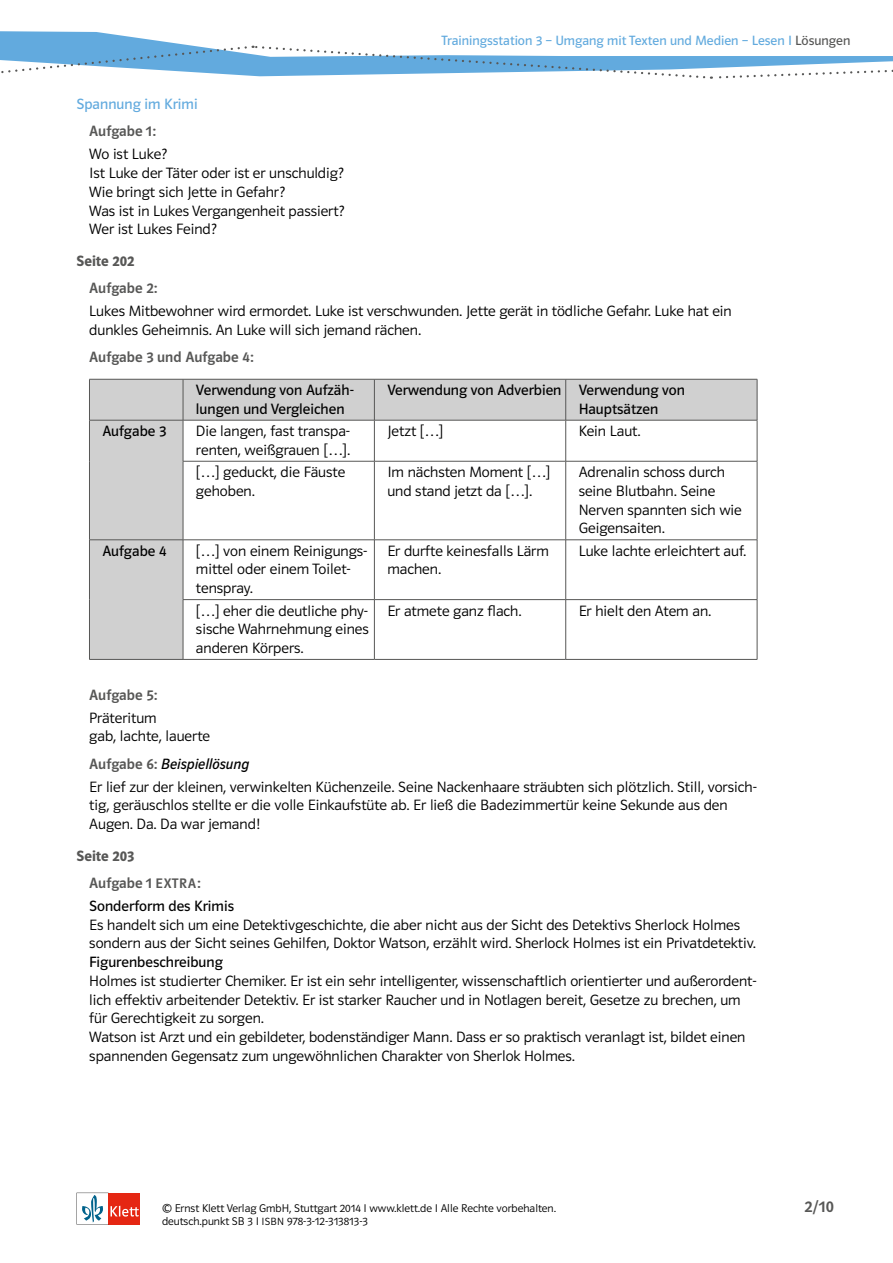
<style>
.page{position:relative;width:893px;height:1263px;background:#fff}
.page>*{position:absolute;margin:0;border:0;box-sizing:border-box;transform-origin:0 0}
.t1{font:16.5px "Polo ST11 K Krftg";color:#575756}
.Lösung_Text_leicht{font:15px/18.8px "Polo ST11 K Leicht";color:#000}
.Lösung_Text{font:15px/18.8px "Polo ST11 K Buch";color:#000}
.Aufgabe{font:15px "Polo ST11 K Krftg";color:#575756}
.Aufgabe-2{font:15px "Polo ST11 K Buch Kursiv";color:#000}
.Ü4_Seitenzahl{font:15px "Polo ST11 K Hfett";color:#575756}
.Ü3_Unterkapitel{font:15px "Polo ST11 K Buch";color:#62aade}
.t2{font:13.5px "Polo ST11 K Buch";color:#62aade}
.t3{font:11.25px/12.8px "Polo ST11 K Leicht";color:#000}
.s1{color:#575756}
.s2{font-family:"Polo ST11 K Krftg";color:#575756}
.s3{font-size:13.8px}
.s4{font-family:"Polo ST11 K Buch"}
.s5{font-size:10.5px}
</style>
<div class="page">
<svg style="left:90px;top:380px;width:667px;height:279px"></svg>
<hr style="left:183px;top:379px;width:1px;height:41px;background:#575756">
<hr style="left:374px;top:379px;width:1px;height:41px;background:#575756">
<hr style="left:565px;top:379px;width:1px;height:41px;background:#575756">
<hr style="left:374px;top:420px;width:1px;height:41px;background:#575756">
<hr style="left:565px;top:420px;width:1px;height:41px;background:#575756">
<hr style="left:183px;top:461px;width:191px;height:1px;background:#575756">
<hr style="left:374px;top:461px;width:192px;height:1px;background:#575756">
<hr style="left:374px;top:461px;width:1px;height:79px;background:#575756">
<hr style="left:566px;top:461px;width:191px;height:1px;background:#575756">
<hr style="left:565px;top:461px;width:1px;height:79px;background:#575756">
<hr style="left:183px;top:539px;width:191px;height:1px;background:#575756">
<hr style="left:374px;top:539px;width:192px;height:1px;background:#575756">
<hr style="left:374px;top:540px;width:1px;height:59px;background:#575756">
<hr style="left:566px;top:539px;width:191px;height:1px;background:#575756">
<hr style="left:565px;top:540px;width:1px;height:59px;background:#575756">
<hr style="left:183px;top:599px;width:191px;height:1px;background:#575756">
<hr style="left:374px;top:599px;width:192px;height:1px;background:#575756">
<hr style="left:374px;top:600px;width:1px;height:59px;background:#575756">
<hr style="left:566px;top:599px;width:191px;height:1px;background:#575756">
<hr style="left:565px;top:600px;width:1px;height:59px;background:#575756">
<hr style="left:757px;top:420px;width:1px;height:41px;background:#575756">
<hr style="left:757px;top:461px;width:1px;height:79px;background:#575756">
<hr style="left:757px;top:540px;width:1px;height:59px;background:#575756">
<hr style="left:757px;top:600px;width:1px;height:59px;background:#575756">
<hr style="left:183px;top:659px;width:191px;height:1px;background:#575756">
<hr style="left:374px;top:659px;width:192px;height:1px;background:#575756">
<hr style="left:566px;top:659px;width:191px;height:1px;background:#575756">
<hr style="left:89px;top:379px;width:94px;height:1px;background:#575756">
<hr style="left:89px;top:379px;width:1px;height:41px;background:#575756">
<hr style="left:183px;top:379px;width:191px;height:1px;background:#575756">
<hr style="left:374px;top:379px;width:192px;height:1px;background:#575756">
<hr style="left:566px;top:379px;width:191px;height:1px;background:#575756">
<hr style="left:757px;top:379px;width:1px;height:41px;background:#575756">
<hr style="left:183px;top:420px;width:191px;height:1px;background:#575756">
<hr style="left:374px;top:420px;width:192px;height:1px;background:#575756">
<hr style="left:566px;top:420px;width:191px;height:1px;background:#575756">
<hr style="left:89px;top:420px;width:94px;height:1px;background:#575756">
<hr style="left:89px;top:420px;width:1px;height:41px;background:#575756">
<hr style="left:183px;top:420px;width:1px;height:41px;background:#575756">
<hr style="left:89px;top:461px;width:1px;height:79px;background:#575756">
<hr style="left:183px;top:461px;width:1px;height:79px;background:#575756">
<hr style="left:89px;top:539px;width:94px;height:1px;background:#575756">
<hr style="left:89px;top:540px;width:1px;height:60px;background:#575756">
<hr style="left:183px;top:540px;width:1px;height:59px;background:#575756">
<hr style="left:89px;top:600px;width:1px;height:59px;background:#575756">
<hr style="left:183px;top:600px;width:1px;height:59px;background:#575756">
<hr style="left:89px;top:659px;width:94px;height:1px;background:#575756">
<svg style="left:77px;top:1193px;width:63px;height:31px"></svg>
<svg style="left:0;top:31px;width:893px;height:48px"></svg>
<p class="t2" style="left:442px;top:33px;width:410px">Trainingsstation 3 – Umgang mit Texten und Medien – Lesen I <span class="s1">Lösungen</span></p>
<p class="Ü3_Unterkapitel" style="left:77px;top:96px;width:123px">Spannung im Krimi</p>
<p class="Aufgabe" style="left:89px;top:123px;width:68px">Aufgabe 1:</p>
<p class="Lösung_Text_leicht" style="left:89px;top:145px;width:79px">Wo ist Luke?</p>
<p class="Lösung_Text_leicht" style="left:89px;top:164px;width:256px">Ist Luke der Täter oder ist er unschuldig?</p>
<p class="Lösung_Text_leicht" style="left:89px;top:182px;width:197px">Wie bringt sich Jette in Gefahr?</p>
<p class="Lösung_Text_leicht" style="left:89px;top:201px;width:257px">Was ist in Lukes Vergangenheit passiert?</p>
<p class="Lösung_Text_leicht" style="left:89px;top:220px;width:129px">Wer ist Lukes Feind?</p>
<p class="Ü4_Seitenzahl" style="left:77px;top:252px;width:59px">Seite 202</p>
<p class="Aufgabe" style="left:89px;top:280px;width:70px">Aufgabe 2:</p>
<p class="Lösung_Text_leicht" style="left:89px;top:302px;width:644px">Lukes Mitbewohner wird ermordet. Luke ist verschwunden. Jette gerät in tödliche Gefahr. Luke hat ein dunkles Geheimnis. An Luke will sich jemand rächen.</p>
<p class="Aufgabe" style="left:89px;top:349px;width:166px">Aufgabe 3 und Aufgabe 4:</p>
<p class="Lösung_Text" style="left:196px;top:381px;width:159px">Verwendung von Aufzäh&shy;lungen und Vergleichen</p>
<p class="Lösung_Text" style="left:387px;top:381px;width:176px">Verwendung von Adverbien</p>
<p class="Lösung_Text" style="left:579px;top:381px;width:108px">Verwendung von<br>Hauptsätzen</p>
<p class="Lösung_Text" style="left:102px;top:422px;width:65px">Aufgabe 3</p>
<p class="Lösung_Text_leicht" style="left:196px;top:422px;width:156px">Die langen, fast transpa&shy;renten, weißgrauen […].</p>
<p class="Lösung_Text_leicht" style="left:387px;top:422px;width:58px">Jetzt […]</p>
<p class="Lösung_Text_leicht" style="left:579px;top:422px;width:63px">Kein Laut.</p>
<p class="Lösung_Text_leicht" style="left:196px;top:463px;width:151px">[…] geduckt, die Fäuste gehoben.</p>
<p class="Lösung_Text_leicht" style="left:387px;top:463px;width:165px">Im nächsten Moment […] und stand jetzt da […].</p>
<p class="Lösung_Text_leicht" style="left:579px;top:463px;width:165px">Adrenalin schoss durch seine Blutbahn. Seine<br>Nerven spannten sich wie<br>Geigensaiten.</p>
<p class="Lösung_Text" style="left:102px;top:541px;width:65px">Aufgabe 4</p>
<p class="Lösung_Text_leicht" style="left:196px;top:541px;width:173px">[…] von einem Reinigungs&shy;mittel oder einem Toilet&shy;tenspray.</p>
<p class="Lösung_Text_leicht" style="left:387px;top:541px;width:163px">Er durfte keinesfalls Lärm machen.</p>
<p class="Lösung_Text_leicht" style="left:579px;top:541px;width:169px">Luke lachte erleichtert auf.</p>
<p class="Lösung_Text_leicht" style="left:196px;top:601px;width:174px;text-align:justify">[…] eher die deutliche phy&shy;sische Wahrnehmung eines anderen Körpers.</p>
<p class="Lösung_Text_leicht" style="left:387px;top:601px;width:136px">Er atmete ganz flach.</p>
<p class="Lösung_Text_leicht" style="left:579px;top:601px;width:134px">Er hielt den Atem an.</p>
<p class="Aufgabe" style="left:89px;top:686px;width:70px">Aufgabe 5:</p>
<p class="Lösung_Text_leicht" style="left:89px;top:708px;width:69px">Präteritum</p>
<p class="Lösung_Text_leicht" style="left:89px;top:727px;width:122px">gab, lachte, lauerte</p>
<p class="Aufgabe-2" style="left:89px;top:755px;width:162px"><span class="s2">Aufgabe 6:</span> Beispiellösung</p>
<p class="Lösung_Text_leicht" style="left:89px;top:777px;width:669px">Er lief zur der kleinen, verwinkelten Küchenzeile. Seine Nackenhaare sträubten sich plötzlich. Still, vorsich&shy;tig, geräuschlos stellte er die volle Einkaufstüte ab. Er ließ die Badezimmertür keine Sekunde aus den<br>Augen. Da. Da war jemand!</p>
<p class="Ü4_Seitenzahl" style="left:77px;top:847px;width:59px">Seite 203</p>
<p class="Aufgabe" style="left:89px;top:875px;width:113px">Aufgabe 1 <span class="s3">EXTRA</span>:</p>
<p class="Lösung_Text_leicht" style="left:89px;top:897px;width:668px"><span class="s4">Sonderform des Krimis<br></span>Es handelt sich um eine Detektivgeschichte, die aber nicht aus der Sicht des Detektivs Sherlock Holmes sondern aus der Sicht seines Gehilfen, Doktor Watson, erzählt wird. Sherlock Holmes ist ein Privatdetektiv.</p>
<p class="Lösung_Text_leicht" style="left:89px;top:953px;width:669px"><span class="s4">Figurenbeschreibung<br></span>Holmes ist studierter Chemiker. Er ist ein sehr intelligenter, wissenschaftlich orientierter und außerordent&shy;lich effektiv arbeitender Detektiv. Er ist starker Raucher und in Notlagen bereit, Gesetze zu brechen, um für Gerechtigkeit zu sorgen.<br>Watson ist Arzt und ein gebildeter, bodenständiger Mann. Dass er so praktisch veranlagt ist, bildet einen spannenden Gegensatz zum ungewöhnlichen Charakter von Sherlok Holmes.</p>
<p class="t3" style="left:162px;top:1202px;width:396px">© Ernst Klett Verlag GmbH, Stuttgart 2014 I www.klett.de I Alle Rechte vorbehalten. deutsch.punkt SB 3 I <span class="s5">ISBN</span> 978-3-12-313813-3</p>
<p class="t1" style="left:804px;top:1197px;width:31px">2/10</p>
</div>
